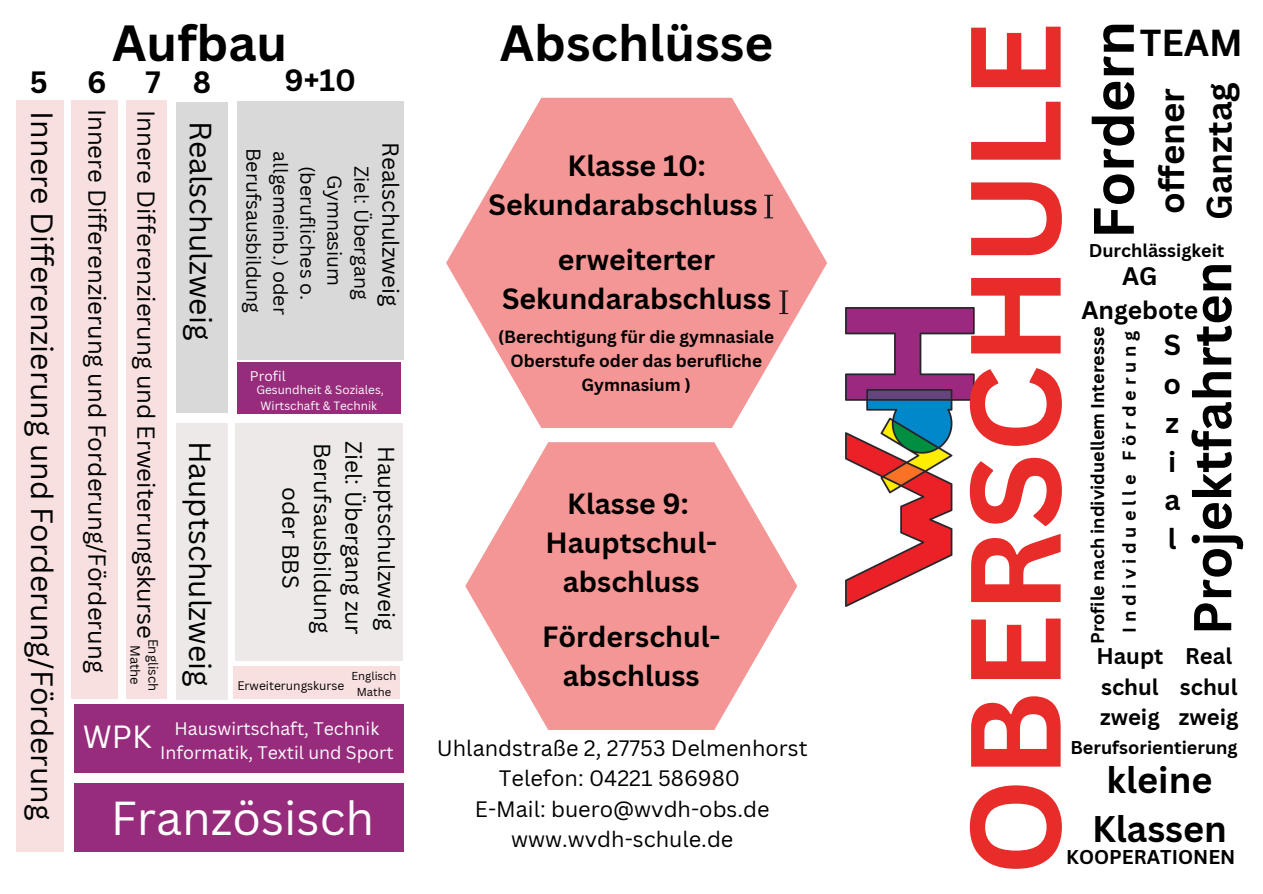
<style>
.page{position:relative;width:1263px;height:894px;background:#fff}
.page>*{position:absolute;margin:0;border:0;box-sizing:border-box;transform-origin:0 0}
.t1{font:700 125.4px "Canva Sans";color:#e72c2a}
.t2{font:700 55.8px "Canva Sans";color:#000}
.t3{font:700 52.05px "Canva Sans";color:#000}
.t4{font:700 49.5px "Canva Sans";color:#000}
.t5{font:46.35px "Canva Sans";color:#fdfdfd}
.t6{font:700 36.6px "Canva Sans";color:#000}
.t7{font:700 36px/49.5px "Canva Sans";color:#000;text-align:center}
.t8{font:700 34.65px/47.7px "Canva Sans";color:#000}
.t9{font:31.2px "Canva Sans";color:#fdfdfd}
.t10{font:30px "Canva Sans";color:#000}
.t11{font:700 30px "Canva Sans";color:#000}
.t12{font:700 28.5px/39px "Canva Sans";color:#000;text-align:center}
.t13{font:700 28.35px/39px "Canva Sans";color:#000;text-align:center}
.t14{font:700 28.2px "Canva Sans";color:#000}
.t15{font:700 24.6px/33.9px "Canva Sans";color:#000;text-align:center}
.t16{font:23.85px "Canva Sans";color:#000}
.t17{font:22.5px "Canva Sans";color:#000}
.t18{font:700 22.05px "Canva Sans";color:#000}
.t19{font:21.75px/30.3px "Canva Sans";color:#000;text-align:center}
.t20{font:19.5px/27px "Canva Sans";color:#000;text-align:center}
.t21{font:700 19.35px "Canva Sans";color:#000}
.t22{font:700 18px "Canva Sans";color:#000}
.t23{font:700 18px "Canva Sans";letter-spacing:.27em;color:#000}
.t24{font:17.7px "Canva Sans";color:#fdfdfd}
.t25{font:700 17.1px/23.5px "Canva Sans";color:#000;text-align:center}
.t26{font:13.65px "Canva Sans";color:#fdfdfd}
.t27{font:13.05px "Canva Sans";color:#000}
.t28{font:12px "Canva Sans";color:#000}
.t29{font:11.7px/15.6px "Canva Sans";color:#fdfdfd;text-align:center}
.t30{font:11.25px "Canva Sans";color:#000}
</style>
<div class="page">
<div style="left:126px;top:100px;width:41px;height:599px;background:#f8e0e0"></div>
<div style="left:237px;top:101px;width:167px;height:258px;background:#d9d9d9"></div>
<div style="left:74px;top:783px;width:329px;height:68px;background:#972c7c"></div>
<div style="left:235px;top:422px;width:168px;height:238px;background:#ede9e9"></div>
<div style="left:176px;top:422px;width:51px;height:277px;background:#ede9e9"></div>
<img style="left:845px;top:307px;width:129px;height:299px">
<div style="left:16px;top:100px;width:47px;height:751px;background:#f8e0e0"></div>
<div style="left:233px;top:666px;width:166px;height:33px;background:#f8e0e0"></div>
<div style="left:176px;top:102px;width:51px;height:311px;background:#d9d9d9"></div>
<div style="left:74px;top:704px;width:329px;height:68px;background:#972c7c"></div>
<svg style="left:465px;top:442px;width:332px;height:287px;fill:#f39695"></svg>
<svg style="left:446px;top:98px;width:381px;height:330px;fill:#f39695"></svg>
<div style="left:71px;top:100px;width:47px;height:599px;background:#f8e0e0"></div>
<div style="left:237px;top:362px;width:164px;height:51px;background:#972c7c"></div>
<svg style="left:764px;top:195px;width:9px;height:23px"></svg>
<svg style="left:779px;top:290px;width:9px;height:24px"></svg>
<p class="t4" style="left:112px;top:8px;width:177px">Aufbau</p>
<p class="t4" style="left:500px;top:8px;width:275px">Abschlüsse</p>
<p class="t11" style="left:30px;top:61px;width:20px">5</p>
<p class="t11" style="left:145px;top:61px;width:17px">7</p>
<p class="t11" style="left:193px;top:61px;width:20px">8</p>
<p class="t11" style="left:284px;top:59px;width:73px">9+10</p>
<p class="t11" style="left:87px;top:61px;width:21px">6</p>
<p class="t10" style="left:63px;top:111px;width:710px;rotate:90deg">Innere Differenzierung und Forderung/Förderung</p>
<p class="t16" style="left:114px;top:109px;width:565px;rotate:90deg">Innere Differenzierung und Forderung/Förderung</p>
<p class="t16" style="left:163px;top:110px;width:530px;rotate:90deg">Innere Differenzierung und Erweiterungskurse</p>
<p class="t27" style="left:162px;top:638px;width:54px;rotate:90deg">Englisch</p>
<p class="t27" style="left:144px;top:644px;width:41px;rotate:90deg">Mathe</p>
<p class="t10" style="left:222px;top:121px;width:221px;rotate:90deg">Realschulzweig</p>
<p class="t10" style="left:221px;top:440px;width:247px;rotate:90deg">Hauptschulzweig</p>
<p class="t17" style="left:406px;top:142px;width:166px;rotate:90deg">Realschulzweig</p>
<p class="t20" style="left:321px;top:148px;width:168px;rotate:90deg">(berufliches o. allgemeinb.) oder<br>Berufsausbildung</p>
<p class="t20" style="left:375px;top:166px;width:135px;rotate:90deg">Ziel: Übergang<br>Gymnasium</p>
<p class="t26" style="left:250px;top:366px;width:37px">Profil</p>
<p class="t29" style="left:256px;top:382px;width:129px">Gesundheit &amp; Soziales,<br>Wirtschaft &amp; Technik</p>
<p class="t17" style="left:307px;top:487px;width:102px;rotate:90deg">oder BBS</p>
<p class="t17" style="left:338px;top:442px;width:192px;rotate:90deg">Berufsausbildung</p>
<p class="t17" style="left:370px;top:441px;width:195px;rotate:90deg">Ziel: Übergang zur</p>
<p class="t17" style="left:402px;top:445px;width:186px;rotate:90deg">Hauptschulzweig</p>
<p class="t28" style="left:237px;top:677px;width:109px">Erweiterungskurse</p>
<p class="t30" style="left:351px;top:668px;width:46px">Englisch</p>
<p class="t30" style="left:357px;top:683px;width:36px">Mathe</p>
<p class="t9" style="left:83px;top:714px;width:71px">WPK</p>
<p class="t24" style="left:175px;top:715px;width:206px">Hauswirtschaft, Technik</p>
<p class="t24" style="left:160px;top:740px;width:235px">Informatik, Textil und Sport</p>
<p class="t5" style="left:111px;top:784px;width:265px">Französisch</p>
<p class="t12" style="left:567px;top:145px;width:140px">Klasse 10:</p>
<p class="t12" style="left:489px;top:184px;width:271px">Sekundarabschluss</p>
<p class="t12" style="left:502px;top:239px;width:271px">erweiterter<br>Sekundarabschluss</p>
<p class="t25" style="left:498px;top:325px;width:278px">(Berechtigung für die gymnasiale<br>Oberstufe oder das berufliche<br>Gymnasium )</p>
<p class="t13" style="left:567px;top:483px;width:123px">Klasse 9:</p>
<p class="t13" style="left:545px;top:522px;width:173px">Hauptschul&shy;abschluss</p>
<p class="t13" style="left:542px;top:616px;width:180px">Förderschul&shy;abschluss</p>
<p class="t19" style="left:437px;top:732px;width:372px">Uhlandstraße 2, 27753 Delmenhorst<br>Telefon: 04221 586980</p>
<p class="t19" style="left:475px;top:792px;width:296px">E-Mail: buero@wvdh-obs.de</p>
<p class="t19" style="left:511px;top:823px;width:224px">www.wvdh-schule.de</p>
<p class="t2" style="left:1074px;top:239px;width:219px;rotate:-90deg">Fordern</p>
<p class="t1" style="left:927px;top:875px;width:855px;rotate:-90deg">OBERSCHULE</p>
<p class="t6" style="left:1140px;top:17px;width:105px">TEAM</p>
<p class="t8" style="left:1147px;top:220px;width:139px;rotate:-90deg">offener<br>Ganztag</p>
<p class="t22" style="left:1089px;top:238px;width:137px">Durchlässigkeit</p>
<p class="t3" style="left:1176px;top:635px;width:375px;rotate:-90deg">Projektfahrten</p>
<p class="t15" style="left:1081px;top:258px;width:118px">AG<br>Angebote</p>
<p class="t22" style="left:1085px;top:644px;width:318px;rotate:-90deg">Profile nach individuellem Interesse</p>
<p class="t23" style="left:1117px;top:632px;width:303px;rotate:-90deg">Individuelle Förderung</p>
<p class="t14" style="left:1164px;top:325px;width:19px">S</p>
<p class="t14" style="left:1163px;top:364px;width:19px">o</p>
<p class="t14" style="left:1165px;top:402px;width:15px">z</p>
<p class="t14" style="left:1168px;top:441px;width:10px">i</p>
<p class="t14" style="left:1164px;top:480px;width:17px">a</p>
<p class="t14" style="left:1168px;top:519px;width:10px">l</p>
<p class="t18" style="left:1185px;top:640px;width:48px">Real</p>
<p class="t18" style="left:1180px;top:671px;width:59px">schul</p>
<p class="t18" style="left:1179px;top:701px;width:61px">zweig</p>
<p class="t18" style="left:1096px;top:640px;width:69px">Haupt</p>
<p class="t18" style="left:1101px;top:671px;width:59px">schul</p>
<p class="t18" style="left:1100px;top:701px;width:61px">zweig</p>
<p class="t22" style="left:1070px;top:734px;width:169px">Berufsorientierung</p>
<p class="t7" style="left:1092px;top:753px;width:136px">kleine<br>Klassen</p>
<p class="t21" style="left:1066px;top:843px;width:171px">KOOPERATIONEN</p>
</div>
